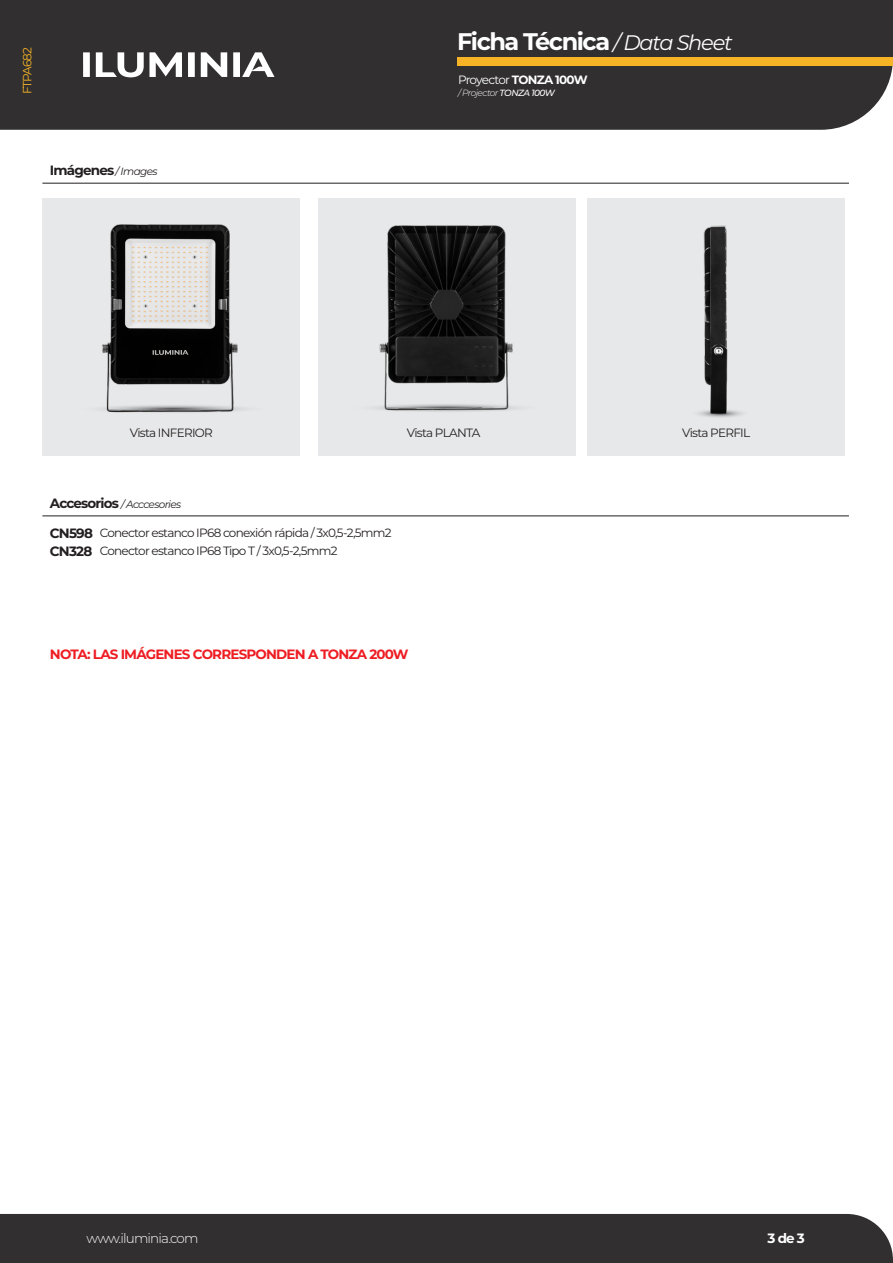
<style>
.page{position:relative;width:893px;height:1263px;background:#fff}
.page>*{position:absolute;margin:0;border:0;box-sizing:border-box;transform-origin:0 0}
.t1{font:700 24px "Montserrat";letter-spacing:-.06em;color:#fff}
.t2{font:700 13.5px "Montserrat";letter-spacing:-.06em;color:#ee1d23}
.t3{font:700 13.5px/18px "Montserrat";letter-spacing:-.06em;color:#231f20}
.t4{font:300 13.5px "Montserrat";letter-spacing:-.06em;color:#fff}
.t5{font:700 13.5px "Montserrat";color:#fff}
.t6{font:12px/18px "Montserrat";letter-spacing:-.06em;color:#231f20}
.t7{font:12px "Montserrat";letter-spacing:-.075em;color:#fff}
.t8{font:12px "Montserrat";letter-spacing:-.08em;color:#f5b325}
.t9{font:italic 10.5px "Montserrat";letter-spacing:-.065em;color:#231f20}
.t10{font:italic 300 9px "Montserrat";letter-spacing:-.06em;color:#fff}
.s1{font-weight:400;font-style:italic;font-size:10.5px}
.s2{font-weight:400;font-style:italic;font-size:21px}
.s3{font-weight:700}
.s4{font-weight:500}
.s5{font-weight:700;font-style:normal;font-size:13.5px}
</style>
<div class="page">
<div style="left:587px;top:199px;width:258px;height:257px;background:#e7e8e9"></div>
<svg style="left:698px;top:410px;width:44px;height:7px"></svg>
<div style="left:318px;top:199px;width:257px;height:257px;background:#e7e8e9"></div>
<svg style="left:377px;top:407px;width:140px;height:5px"></svg>
<hr style="left:42px;top:183px;width:807px;height:1px;background:#231f20">
<hr style="left:42px;top:516px;width:807px;height:1px;background:#231f20">
<div style="left:42px;top:199px;width:258px;height:257px;background:#e7e8e9"></div>
<svg style="left:113px;top:408px;width:130px;height:5px"></svg>
<img style="left:102px;top:224px;width:136px;height:188px">
<img style="left:380px;top:225px;width:133px;height:185px">
<img style="left:703px;top:225px;width:26px;height:191px">
<div style="left:0;top:1214px;width:893px;height:49px;background:#312f30"></div>
<div style="left:0;top:0;width:893px;height:130px;background:#312f30"></div>
<div style="left:458px;top:57px;width:435px;height:9px;background:#f5b325"></div>
<svg style="left:96px;top:52px;width:86px;height:25px"></svg>
<svg style="left:201px;top:52px;width:26px;height:25px"></svg>
<svg style="left:242px;top:52px;width:33px;height:25px"></svg>
<div style="left:83px;top:52px;width:7px;height:25px;background:#fff"></div>
<div style="left:188px;top:52px;width:7px;height:25px;background:#fff"></div>
<div style="left:233px;top:52px;width:7px;height:25px;background:#fff"></div>
<p class="t8" style="left:19px;top:94px;width:49px;rotate:-90deg">FTPA682</p>
<p class="t3" style="left:50px;top:161px;width:109px">Imágenes <span class="s1">/ Images</span></p>
<h1 class="t1" style="left:457px;top:24px;width:277px">Ficha Técnica <span class="s2">/ Data Sheet</span></h1>
<p class="t7" style="left:458px;top:72px;width:131px">Proyector <span class="s3">TONZA 100W</span></p>
<p class="t10" style="left:458px;top:86px;width:98px">/ Projector <span class="s4">TONZA 100W</span></p>
<p class="t6" style="left:130px;top:424px;width:85px">Vista INFERIOR</p>
<p class="t6" style="left:407px;top:424px;width:75px">Vista PLANTA</p>
<p class="t6" style="left:682px;top:424px;width:69px">Vista PERFIL</p>
<p class="t9" style="left:50px;top:497px;width:133px"><span class="s5">Accesorios</span> / Acccesories</p>
<p class="t3" style="left:50px;top:523px;width:45px">CN598<br>CN328</p>
<p class="t6" style="left:100px;top:523px;width:293px">Conector estanco IP68 conexión rápida / 3x0,5-2,5mm2<br>Conector estanco IP68 Tipo T / 3x0,5-2,5mm2</p>
<p class="t2" style="left:50px;top:645px;width:360px">NOTA: LAS IMÁGENES CORRESPONDEN A TONZA 200W</p>
<p class="t4" style="left:87px;top:1229px;width:113px">www.iluminia.com</p>
<p class="t5" style="left:767px;top:1228px;width:39px">3 de 3</p>
</div>
